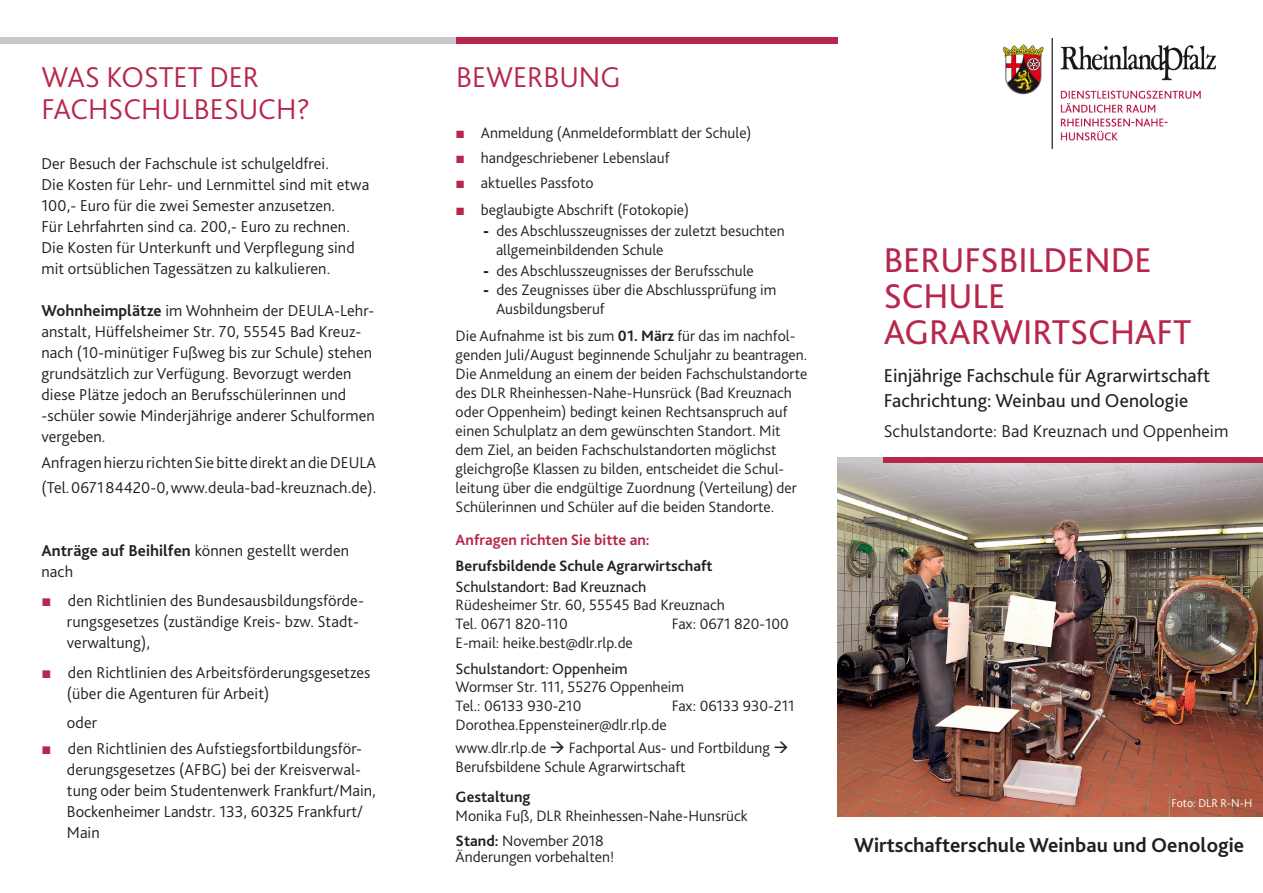
<style>
.page{position:relative;width:1263px;height:893px;background:#fff}
.page>*{position:absolute;margin:0;border:0;box-sizing:border-box;transform-origin:0 0}
.Text_normal{font:36px "Bliss 2";color:#b6274b}
.Überschrift{font:300 30px "Bliss 2";color:#b6274b}
.Text_normal-2{font:700 21px "Bliss 2";color:#231f20}
.Text_normal-3{font:19.5px "Bliss 2";letter-spacing:.005em;color:#231f20}
.Text_normal-4{font:300 18px "Bliss 2";letter-spacing:.005em;color:#231f20}
.Text_normal-5{font:300 16.5px/21px "Bliss 2";letter-spacing:.005em;color:#231f20}
.Text_normal-6{font:300 15.75px/18.9px "Bliss 2";color:#231f20}
.Text_normal-7{font:15.75px "Bliss 2";color:#231f20}
.Text_normal-8{font:700 15.75px "Bliss 2";color:#231f20}
.Text_normal-9{font:700 15.75px "Bliss 2";color:#b6274b}
.Text_normal-10{font:300 12px "Bliss 2";color:#fff}
.s1{font-weight:700}
.s2{font-family:"Arial";font-weight:400;color:#b6274b}
.s3{color:#b6274b}
.s4{font-family:"Arial";font-weight:700}
</style>
<div class="page">
<div style="left:0;top:37px;width:456px;height:6px;background:#c7c8ca"></div>
<div style="left:456px;top:37px;width:381px;height:6px;background:#b6274b"></div>
<img style="left:838px;top:462px;width:425px;height:354px">
<div style="left:838px;top:457px;width:46px;height:5px;background:#c7c8ca"></div>
<div style="left:884px;top:457px;width:379px;height:5px;background:#b6274b"></div>
<img style="left:1003px;top:38px;width:213px;height:111px">
<p class="Überschrift" style="left:41px;top:59px;width:219px">WAS KOSTET DER</p>
<p class="Überschrift" style="left:41px;top:90px;width:270px">FACHSCHULBESUCH?</p>
<p class="Text_normal-5" style="left:41px;top:153px;width:289px">Der Besuch der Fachschule ist schulgeldfrei.</p>
<p class="Text_normal-5" style="left:41px;top:174px;width:329px">Die Kosten für Lehr- und Lernmittel sind mit etwa</p>
<p class="Text_normal-5" style="left:41px;top:195px;width:295px">100,- Euro für die zwei Semester anzusetzen.</p>
<p class="Text_normal-5" style="left:41px;top:216px;width:310px">Für Lehrfahrten sind ca. 200,- Euro zu rechnen.</p>
<p class="Text_normal-5" style="left:41px;top:237px;width:315px">Die Kosten für Unterkunft und Verpflegung sind</p>
<p class="Text_normal-5" style="left:41px;top:258px;width:290px">mit ortsüblichen Tagessätzen zu kalkulieren.</p>
<p class="Text_normal-5" style="left:41px;top:300px;width:335px"><span class="s1">Wohnheimplätze</span> im Wohnheim der DEULA-Lehr&shy;anstalt, Hüffelsheimer Str. 70, 55545 Bad Kreuz&shy;nach (10-minütiger Fußweg bis zur Schule) stehen grundsätzlich zur Verfügung. Bevorzugt werden diese Plätze jedoch an Berufsschülerinnen und -schüler sowie Minderjährige anderer Schulformen vergeben.</p>
<p class="Text_normal-5" style="left:41px;top:451px;width:336px">Anfragen hierzu richten Sie bitte direkt an die DEULA</p>
<p class="Text_normal-5" style="left:41px;top:476px;width:336px">(Tel. 0671 84420-0, www.deula-bad-kreuznach.de).</p>
<p class="Text_normal-5" style="left:41px;top:539px;width:309px"><span class="s1">Anträge auf Beihilfen</span> können gestellt werden nach</p>
<p class="Text_normal-5" style="left:67px;top:590px;width:298px;text-indent:-26px"><span class="s2">■</span><span class="s3">■</span> den Richtlinien des Bundesausbildungsförde&shy;rungsgesetzes (zuständige Kreis- bzw. Stadt&shy;verwaltung),</p>
<p class="Text_normal-5" style="left:67px;top:661px;width:305px;text-indent:-26px"><span class="s2">■</span><span class="s3">■</span> den Richtlinien des Arbeitsförderungsgesetzes (über die Agenturen für Arbeit)</p>
<p class="Text_normal-5" style="left:67px;top:712px;width:32px">oder</p>
<p class="Text_normal-5" style="left:41px;top:737px;width:322px;text-align:right"><span class="s2">■</span><span class="s3">■</span> den Richtlinien des Aufstiegsfortbildungsför&shy;derungsgesetzes (AFBG) bei der Kreisverwal-</p>
<p class="Text_normal-5" style="left:67px;top:779px;width:310px">tung oder beim Studentenwerk Frankfurt/Main,</p>
<p class="Text_normal-5" style="left:67px;top:800px;width:298px">Bockenheimer Landstr. 133, 60325 Frankfurt/<br>Main</p>
<p class="Überschrift" style="left:456px;top:59px;width:166px">BEWERBUNG</p>
<p class="Text_normal-6" style="left:456px;top:123px;width:297px"><span class="s2">■</span><span class="s3">■</span> Anmeldung (Anmeldeformblatt der Schule)</p>
<p class="Text_normal-6" style="left:456px;top:148px;width:215px"><span class="s2">■</span><span class="s3">■</span> handgeschriebener Lebenslauf</p>
<p class="Text_normal-6" style="left:456px;top:173px;width:139px"><span class="s2">■</span><span class="s3">■</span> aktuelles Passfoto</p>
<p class="Text_normal-6" style="left:456px;top:200px;width:235px"><span class="s2">■</span><span class="s3">■</span> beglaubigte Abschrift (Fotokopie)</p>
<p class="Text_normal-6" style="left:496px;top:221px;width:290px;text-indent:-13px"><span class="s4">-</span> des Abschlusszeugnisses der zuletzt besuchten allgemeinbildenden Schule</p>
<p class="Text_normal-6" style="left:483px;top:261px;width:272px"><span class="s4">-</span> des Abschlusszeugnisses der Berufsschule</p>
<p class="Text_normal-6" style="left:496px;top:280px;width:282px;text-indent:-13px"><span class="s4">-</span> des Zeugnisses über die Abschlussprüfung im<br>Ausbildungsberuf</p>
<p class="Text_normal-6" style="left:456px;top:326px;width:353px">Die Aufnahme ist bis zum <span class="s1">01. März</span> für das im nachfol&shy;genden Juli/August beginnende Schuljahr zu beantragen.<br>Die Anmeldung an einem der beiden Fachschulstandorte des DLR Rheinhessen-Nahe-Hunsrück (Bad Kreuznach oder Oppenheim) bedingt keinen Rechtsanspruch auf einen Schulplatz an dem gewünschten Standort. Mit dem Ziel, an beiden Fachschulstandorten möglichst gleichgroße Klassen zu bilden, entscheidet die Schul&shy;leitung über die endgültige Zuordnung (Verteilung) der Schülerinnen und Schüler auf die beiden Standorte.</p>
<p class="Text_normal-9" style="left:456px;top:530px;width:195px">Anfragen richten Sie bitte an:</p>
<p class="Text_normal-8" style="left:456px;top:555px;width:258px">Berufsbildende Schule Agrarwirtschaft</p>
<p class="Text_normal-7" style="left:456px;top:576px;width:192px">Schulstandort: Bad Kreuznach</p>
<p class="Text_normal-6" style="left:456px;top:595px;width:271px">Rüdesheimer Str. 60, 55545 Bad Kreuznach</p>
<p class="Text_normal-6" style="left:456px;top:614px;width:114px">Tel. 0671 820-110</p>
<p class="Text_normal-6" style="left:672px;top:614px;width:119px">Fax: 0671 820-100</p>
<p class="Text_normal-6" style="left:456px;top:633px;width:179px">E-mail: heike.best@dlr.rlp.de</p>
<p class="Text_normal-7" style="left:456px;top:658px;width:174px">Schulstandort: Oppenheim</p>
<p class="Text_normal-6" style="left:456px;top:677px;width:230px">Wormser Str. 111, 55276 Oppenheim</p>
<p class="Text_normal-6" style="left:456px;top:696px;width:127px">Tel.: 06133 930-210</p>
<p class="Text_normal-6" style="left:672px;top:696px;width:124px">Fax: 06133 930-211</p>
<p class="Text_normal-6" style="left:456px;top:715px;width:212px">Dorothea.Eppensteiner@dlr.rlp.de</p>
<p class="Text_normal-6" style="left:456px;top:738px;width:335px">www.dlr.rlp.de → Fachportal Aus- und Fortbildung →</p>
<p class="Text_normal-6" style="left:456px;top:757px;width:231px">Berufsbildene Schule Agrarwirtschaft</p>
<p class="Text_normal-8" style="left:456px;top:787px;width:76px">Gestaltung</p>
<p class="Text_normal-6" style="left:456px;top:806px;width:293px">Monika Fuß, DLR Rheinhessen-Nahe-Hunsrück</p>
<p class="Text_normal-6" style="left:456px;top:831px;width:150px"><span class="s1">Stand:</span> November 2018</p>
<p class="Text_normal-6" style="left:456px;top:847px;width:160px">Änderungen vorbehalten!</p>
<p class="Text_normal" style="left:884px;top:238px;width:270px">BERUFSBILDENDE</p>
<p class="Text_normal" style="left:884px;top:274px;width:123px">SCHULE</p>
<p class="Text_normal" style="left:884px;top:310px;width:309px">AGRARWIRTSCHAFT</p>
<p class="Text_normal-3" style="left:884px;top:363px;width:328px">Einjährige Fachschule für Agrarwirtschaft</p>
<p class="Text_normal-3" style="left:884px;top:389px;width:306px">Fachrichtung: Weinbau und Oenologie</p>
<p class="Text_normal-4" style="left:884px;top:420px;width:346px">Schulstandorte: Bad Kreuznach und Oppenheim</p>
<p class="Text_normal-10" style="left:1171px;top:796px;width:82px">Foto: DLR R-N-H</p>
<p class="Text_normal-2" style="left:854px;top:832px;width:392px">Wirtschafterschule Weinbau und Oenologie</p>
</div>
